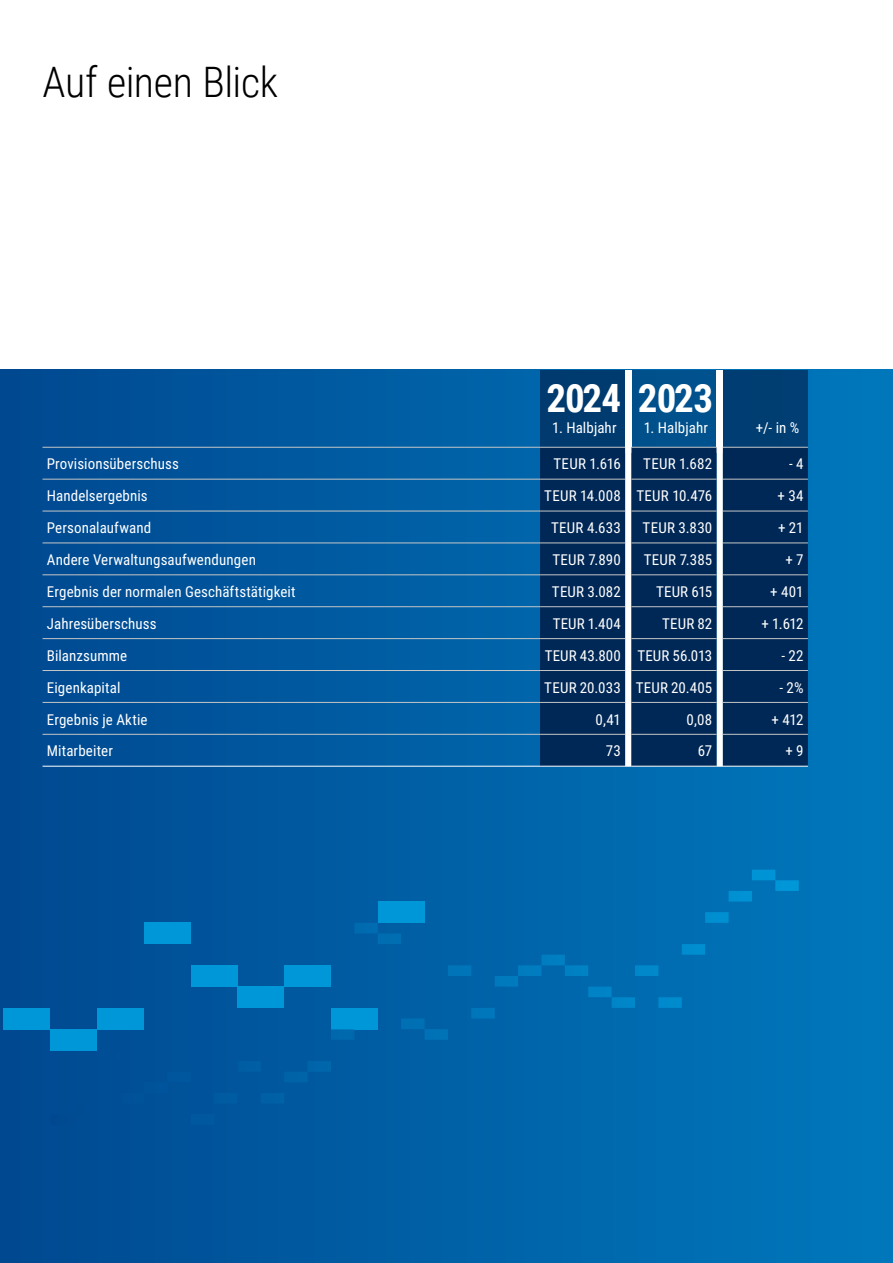
<style>
.page{position:relative;width:893px;height:1263px;background:#fff}
.page>*{position:absolute;margin:0;border:0;box-sizing:border-box;transform-origin:0 0}
.t1{font:300 42px "Roboto Condensed";letter-spacing:-.01em;color:#000}
.t2{font:700 39px "Roboto Condensed";letter-spacing:-.025em;color:#fff}
.t3{font:15px "Roboto Condensed";letter-spacing:.01em;color:#fff}
</style>
<div class="page">
<div style="left:0;top:370px;width:893px;height:893px;background:linear-gradient(to right,#014990,#0078bc)"></div>
<div style="left:4px;top:1008px;width:46px;height:21px;background:#0097d9"></div>
<svg style="left:50px;top:870px;width:749px;height:255px;background:#0062a8"></svg>
<div style="left:723px;top:370px;width:85px;height:82px;background:#003e72"></div>
<div style="left:631px;top:370px;width:85px;height:82px;background:#00518c"></div>
<div style="left:540px;top:370px;width:85px;height:82px;background:#003b70"></div>
<div style="left:625px;top:370px;width:6px;height:82px;background:#fff"></div>
<div style="left:716px;top:370px;width:7px;height:82px;background:#fff"></div>
<div style="left:540px;top:448px;width:268px;height:318px;background:#002856"></div>
<hr style="left:43px;top:447px;width:497px;height:1px;background:#c5c6c6">
<hr style="left:540px;top:447px;width:85px;height:1px;background:#c5c6c6">
<hr style="left:723px;top:447px;width:85px;height:1px;background:#c5c6c6">
<hr style="left:43px;top:479px;width:497px;height:1px;background:#c5c6c6">
<hr style="left:540px;top:479px;width:85px;height:1px;background:#c5c6c6">
<hr style="left:723px;top:479px;width:85px;height:1px;background:#c5c6c6">
<hr style="left:43px;top:511px;width:497px;height:1px;background:#c5c6c6">
<hr style="left:540px;top:511px;width:85px;height:1px;background:#c5c6c6">
<hr style="left:723px;top:511px;width:85px;height:1px;background:#c5c6c6">
<hr style="left:43px;top:542px;width:497px;height:1px;background:#c5c6c6">
<hr style="left:540px;top:542px;width:85px;height:1px;background:#c5c6c6">
<hr style="left:723px;top:542px;width:85px;height:1px;background:#c5c6c6">
<hr style="left:43px;top:574px;width:497px;height:1px;background:#c5c6c6">
<hr style="left:540px;top:574px;width:85px;height:1px;background:#c5c6c6">
<hr style="left:723px;top:574px;width:85px;height:1px;background:#c5c6c6">
<hr style="left:43px;top:606px;width:497px;height:1px;background:#c5c6c6">
<hr style="left:723px;top:606px;width:85px;height:1px;background:#c5c6c6">
<hr style="left:43px;top:638px;width:497px;height:1px;background:#c5c6c6">
<hr style="left:723px;top:638px;width:85px;height:1px;background:#c5c6c6">
<hr style="left:43px;top:670px;width:497px;height:1px;background:#c5c6c6">
<hr style="left:540px;top:670px;width:85px;height:1px;background:#c5c6c6">
<hr style="left:723px;top:670px;width:85px;height:1px;background:#c5c6c6">
<hr style="left:43px;top:702px;width:497px;height:1px;background:#c5c6c6">
<hr style="left:723px;top:702px;width:85px;height:1px;background:#c5c6c6">
<hr style="left:43px;top:734px;width:497px;height:1px;background:#c5c6c6">
<hr style="left:540px;top:734px;width:85px;height:1px;background:#c5c6c6">
<hr style="left:723px;top:734px;width:85px;height:1px;background:#c5c6c6">
<hr style="left:540px;top:702px;width:85px;height:1px;background:#c5c6c6">
<hr style="left:540px;top:638px;width:85px;height:1px;background:#c5c6c6">
<hr style="left:540px;top:606px;width:85px;height:1px;background:#c5c6c6">
<hr style="left:43px;top:766px;width:497px;height:1px;background:#fff">
<hr style="left:540px;top:766px;width:85px;height:1px;background:#fff">
<svg style="left:625px;top:404px;width:98px;height:363px"></svg>
<hr style="left:723px;top:766px;width:85px;height:1px;background:#fff">
<hr style="left:631px;top:766px;width:85px;height:1px;background:#fff">
<h1 class="t1" style="left:43px;top:53px;width:237px">Auf einen Blick</h1>
<h2 class="t2" style="left:546px;top:371px;width:168px">2024 2023</h2>
<p class="t3" style="left:552px;top:417px;width:66px">1. Halbjahr</p>
<p class="t3" style="left:644px;top:417px;width:66px">1. Halbjahr</p>
<p class="t3" style="left:756px;top:417px;width:45px">+/- in %</p>
<p class="t3" style="left:47px;top:453px;width:134px">Provisionsüberschuss</p>
<p class="t3" style="left:553px;top:453px;width:69px">TEUR 1.616</p>
<p class="t3" style="left:643px;top:453px;width:70px">TEUR 1.682</p>
<p class="t3" style="left:789px;top:453px;width:16px">- 4</p>
<p class="t3" style="left:47px;top:485px;width:102px">Handelsergebnis</p>
<p class="t3" style="left:544px;top:485px;width:169px">TEUR 14.008 TEUR 10.476</p>
<p class="t3" style="left:778px;top:485px;width:28px">+ 34</p>
<p class="t3" style="left:47px;top:517px;width:106px">Personalaufwand</p>
<p class="t3" style="left:551px;top:517px;width:71px">TEUR 4.633</p>
<p class="t3" style="left:643px;top:517px;width:71px">TEUR 3.830</p>
<p class="t3" style="left:778px;top:517px;width:27px">+ 21</p>
<p class="t3" style="left:47px;top:549px;width:211px">Andere Verwaltungsaufwendungen</p>
<p class="t3" style="left:552px;top:549px;width:70px">TEUR 7.890</p>
<p class="t3" style="left:644px;top:549px;width:70px">TEUR 7.385</p>
<p class="t3" style="left:785px;top:549px;width:20px">+ 7</p>
<p class="t3" style="left:47px;top:581px;width:250px">Ergebnis der normalen Geschäftstätigkeit</p>
<p class="t3" style="left:552px;top:581px;width:70px">TEUR 3.082</p>
<p class="t3" style="left:656px;top:581px;width:58px">TEUR 615</p>
<p class="t3" style="left:770px;top:581px;width:35px">+ 401</p>
<p class="t3" style="left:47px;top:613px;width:111px">Jahresüberschuss</p>
<p class="t3" style="left:553px;top:613px;width:70px">TEUR 1.404</p>
<p class="t3" style="left:662px;top:613px;width:51px">TEUR 82</p>
<p class="t3" style="left:761px;top:613px;width:44px">+ 1.612</p>
<p class="t3" style="left:47px;top:645px;width:82px">Bilanzsumme</p>
<p class="t3" style="left:545px;top:645px;width:169px">TEUR 43.800 TEUR 56.013</p>
<p class="t3" style="left:781px;top:645px;width:24px">- 22</p>
<p class="t3" style="left:47px;top:677px;width:75px">Eigenkapital</p>
<p class="t3" style="left:544px;top:677px;width:169px">TEUR 20.033 TEUR 20.405</p>
<p class="t3" style="left:779px;top:677px;width:26px">- 2%</p>
<p class="t3" style="left:47px;top:709px;width:102px">Ergebnis je Aktie</p>
<p class="t3" style="left:595px;top:709px;width:27px">0,41</p>
<p class="t3" style="left:687px;top:709px;width:27px">0,08</p>
<p class="t3" style="left:771px;top:709px;width:34px">+ 412</p>
<p class="t3" style="left:47px;top:740px;width:68px">Mitarbeiter</p>
<p class="t3" style="left:606px;top:740px;width:16px">73</p>
<p class="t3" style="left:698px;top:740px;width:16px">67</p>
<p class="t3" style="left:785px;top:740px;width:20px">+ 9</p>
</div>
